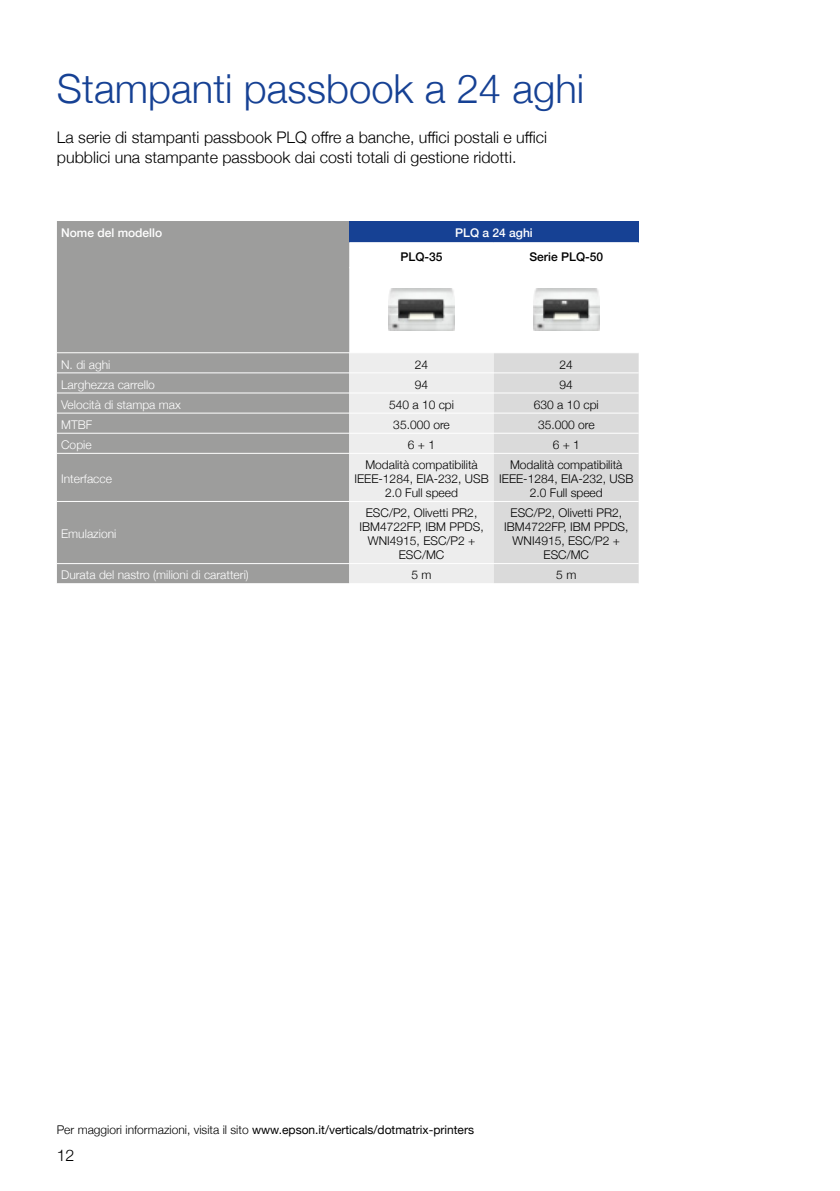
<style>
.page{position:relative;width:840px;height:1191px;background:#fff}
.page>*{position:absolute;margin:0;border:0;box-sizing:border-box;transform-origin:0 0}
.Headline_blue{font:300 40px "Helvetica Neue";color:#164194}
.Body_copy_-_Black{font:300 16px/20px "Helvetica Neue";color:#000}
.Table_text_-_Black{font:300 12px/14px "Helvetica Neue";color:#000;text-align:center}
.Table_text_headings{font:300 12px "Helvetica Neue";color:#fff}
.Small_print_Black_6{font:12px "Helvetica Neue";color:#000}
.Table_text_headings-2{font:500 12px "Helvetica Neue";color:#fff}
.Table_text_-_Black-2{font:500 12px "Helvetica Neue";color:#000}
.s1{font-weight:300}
</style>
<div class="page">
<div style="left:57px;top:221px;width:292px;height:362px;background:#9d9d9c"></div>
<div style="left:349px;top:221px;width:289px;height:22px;background:#164194"></div>
<svg style="left:349px;top:353px;width:289px;height:230px;background:#e3e3e3"></svg>
<hr style="left:349px;top:242px;width:144px;height:1px;background:#fff">
<hr style="left:493px;top:242px;width:145px;height:1px;background:#fff">
<hr style="left:57px;top:352px;width:292px;height:1px;background:#fff">
<hr style="left:57px;top:372px;width:292px;height:1px;background:#fff">
<hr style="left:349px;top:372px;width:144px;height:1px;background:#fff">
<hr style="left:493px;top:372px;width:145px;height:1px;background:#fff">
<hr style="left:57px;top:392px;width:292px;height:1px;background:#fff">
<hr style="left:349px;top:392px;width:144px;height:1px;background:#fff">
<hr style="left:493px;top:392px;width:145px;height:1px;background:#fff">
<hr style="left:57px;top:412px;width:292px;height:1px;background:#fff">
<hr style="left:349px;top:412px;width:144px;height:1px;background:#fff">
<hr style="left:493px;top:412px;width:145px;height:1px;background:#fff">
<hr style="left:57px;top:433px;width:292px;height:1px;background:#fff">
<hr style="left:349px;top:433px;width:144px;height:1px;background:#fff">
<hr style="left:493px;top:433px;width:145px;height:1px;background:#fff">
<hr style="left:57px;top:453px;width:292px;height:1px;background:#fff">
<hr style="left:349px;top:453px;width:144px;height:1px;background:#fff">
<hr style="left:493px;top:453px;width:145px;height:1px;background:#fff">
<hr style="left:57px;top:501px;width:292px;height:1px;background:#fff">
<hr style="left:349px;top:501px;width:144px;height:1px;background:#fff">
<hr style="left:493px;top:501px;width:145px;height:1px;background:#fff">
<hr style="left:57px;top:563px;width:292px;height:1px;background:#fff">
<hr style="left:349px;top:563px;width:144px;height:1px;background:#fff">
<hr style="left:493px;top:563px;width:145px;height:1px;background:#fff">
<img style="left:388px;top:288px;width:66px;height:42px">
<img style="left:533px;top:288px;width:66px;height:42px">
<p class="Headline_blue" style="left:57px;top:57px;width:528px">Stampanti passbook a 24 aghi</p>
<p class="Body_copy_-_Black" style="left:57px;top:126px;width:491px">La serie di stampanti passbook PLQ offre a banche, uffici postali e uffici pubblici una stampante passbook dai costi totali di gestione ridotti.</p>
<p class="Table_text_headings-2" style="left:61px;top:223px;width:102px">Nome del modello</p>
<p class="Table_text_headings-2" style="left:455px;top:223px;width:79px">PLQ a 24 aghi</p>
<p class="Table_text_-_Black-2" style="left:400px;top:247px;width:44px">PLQ-35</p>
<p class="Table_text_-_Black-2" style="left:529px;top:247px;width:75px">Serie PLQ-50</p>
<p class="Table_text_headings" style="left:61px;top:355px;width:51px">N. di aghi</p>
<p class="Table_text_-_Black" style="left:414px;top:356px;width:15px">24</p>
<p class="Table_text_-_Black" style="left:559px;top:356px;width:15px">24</p>
<p class="Table_text_headings" style="left:61px;top:375px;width:95px">Larghezza carrello</p>
<p class="Table_text_-_Black" style="left:414px;top:376px;width:15px">94</p>
<p class="Table_text_-_Black" style="left:559px;top:376px;width:15px">94</p>
<p class="Table_text_headings" style="left:61px;top:395px;width:121px">Velocità di stampa max</p>
<p class="Table_text_-_Black" style="left:389px;top:397px;width:66px">540 a 10 cpi</p>
<p class="Table_text_-_Black" style="left:533px;top:397px;width:66px">630 a 10 cpi</p>
<p class="Table_text_headings" style="left:61px;top:415px;width:32px">MTBF</p>
<p class="Table_text_-_Black" style="left:393px;top:417px;width:58px">35.000 ore</p>
<p class="Table_text_-_Black" style="left:537px;top:417px;width:58px">35.000 ore</p>
<p class="Table_text_headings" style="left:61px;top:435px;width:32px">Copie</p>
<p class="Table_text_-_Black" style="left:408px;top:437px;width:29px">6 + 1</p>
<p class="Table_text_-_Black" style="left:552px;top:437px;width:29px">6 + 1</p>
<p class="Table_text_headings" style="left:61px;top:469px;width:52px">Interfacce</p>
<p class="Table_text_-_Black" style="left:354px;top:457px;width:136px">Modalità compatibilità<br>IEEE-1284, EIA-232, USB<br>2.0 Full speed</p>
<p class="Table_text_-_Black" style="left:499px;top:457px;width:136px">Modalità compatibilità<br>IEEE-1284, EIA-232, USB<br>2.0 Full speed</p>
<p class="Table_text_headings" style="left:61px;top:524px;width:57px">Emulazioni</p>
<p class="Table_text_-_Black" style="left:359px;top:505px;width:126px">ESC/P2, Olivetti PR2,<br>IBM4722FP, IBM PPDS,<br>WNI4915, ESC/P2 +<br>ESC/MC</p>
<p class="Table_text_-_Black" style="left:504px;top:505px;width:126px">ESC/P2, Olivetti PR2,<br>IBM4722FP, IBM PPDS,<br>WNI4915, ESC/P2 +<br>ESC/MC</p>
<p class="Table_text_headings" style="left:61px;top:565px;width:189px">Durata del nastro (milioni di caratteri)</p>
<p class="Table_text_-_Black" style="left:411px;top:567px;width:22px">5 m</p>
<p class="Table_text_-_Black" style="left:556px;top:567px;width:22px">5 m</p>
<p class="Small_print_Black_6" style="left:57px;top:1121px;width:418px"><span class="s1">Per maggiori informazioni, visita il sito</span> www.epson.it/verticals/dotmatrix-printers</p>
<p class="Body_copy_-_Black" style="left:57px;top:1144px;width:19px">12</p>
</div>
